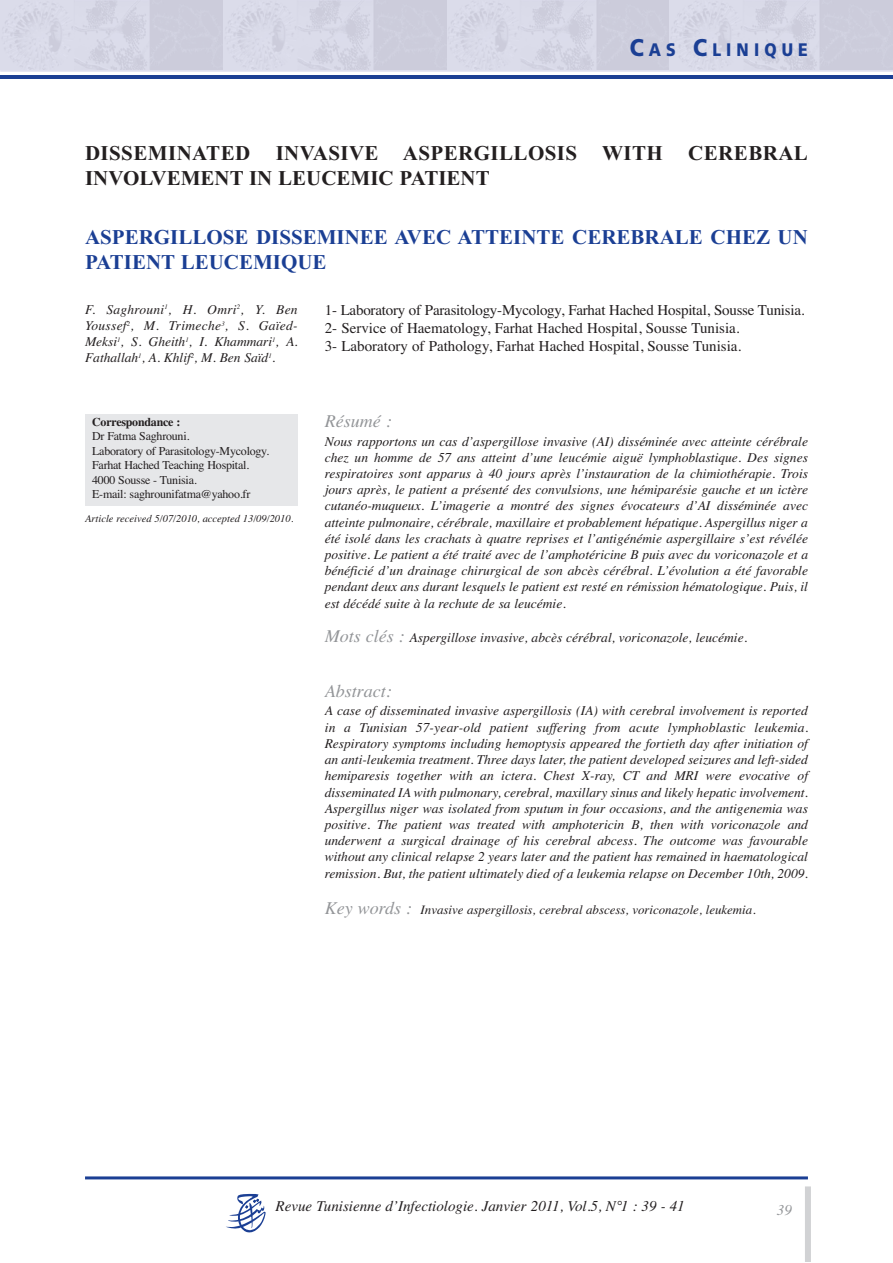
<style>
.page{position:relative;width:893px;height:1263px;background:#fff}
.page>*{position:absolute;margin:0;border:0;box-sizing:border-box;transform-origin:0 0}
.t1{font:700 21px/25.2px "Times New Roman";letter-spacing:.02em;color:#231f20}
.t2{font:700 21px/25.2px "Times New Roman";color:#1b3f94}
.t3{font:900 18.15px "Frutiger";letter-spacing:.325em;color:#1b3f94;scale:.87 1}
.t4{font:italic 18px "Times";color:#939598}
.t5{font:15px/18px "Times";color:#231f20}
.t6{font:italic 15px "Times";color:#231f20}
.t7{font:italic 15px "Times";color:#939598}
.t8{font:italic 13.5px/16.2px "Times";color:#231f20;text-align:justify}
.t9{font:italic 12.9px "Times";color:#231f20}
.t10{font:12px/14.4px "Times";letter-spacing:-.02em;color:#231f20}
.t11{font:italic 10.5px "Times";color:#231f20}
.s1{font-size:24.15px}
.s2{font-weight:700}
.s3{font-size:18px;color:#939598}
</style>
<div class="page">
<svg style="left:0;top:0;width:893px;height:72px;fill:#dddeee"></svg>
<hr style="left:0;top:76px;width:893px;height:3px;background:#1b3f94">
<div style="left:0;top:1px;width:893px;height:69px;background:#d3d4e2"></div>
<hr style="left:85px;top:1176px;width:723px;height:3px;background:#1b3f94">
<div style="left:805px;top:1186px;width:6px;height:76px;background:#d1d2d4"></div>
<svg style="left:226px;top:1194px;width:40px;height:38px"></svg>
<div style="left:85px;top:415px;width:213px;height:91px;background:#e6e7e9"></div>
<p class="t3" style="left:630px;top:42px;width:206px"><span class="s1">C</span>AS <span class="s1">C</span>LINIQUE</p>
<p class="t1" style="left:85px;top:140px;width:724px">DISSEMINATED INVASIVE ASPERGILLOSIS WITH CEREBRAL<br>INVOLVEMENT IN LEUCEMIC PATIENT</p>
<p class="t2" style="left:85px;top:224px;width:724px">ASPERGILLOSE DISSEMINEE AVEC ATTEINTE CEREBRALE CHEZ UN<br>PATIENT LEUCEMIQUE</p>
<p class="t8" style="left:85px;top:301px;width:214px">F. Saghrouni<sup>1</sup>, H. Omri<sup>2</sup>, Y. Ben Youssef<sup>2</sup>, M. Trimeche<sup>3</sup>, S. Gaïed-Meksi<sup>1</sup>, S. Gheith<sup>1</sup>, I. Khammari<sup>1</sup>, A.<br>Fathallah<sup>1</sup>, A. Khlif<sup>2</sup>, M. Ben Saïd<sup>1</sup>.</p>
<p class="t5" style="left:325px;top:301px;width:481px">1- Laboratory of Parasitology-Mycology, Farhat Hached Hospital, Sousse Tunisia.<br>2- Service of Haematology, Farhat Hached Hospital, Sousse Tunisia.<br>3- Laboratory of Pathology, Farhat Hached Hospital, Sousse Tunisia.</p>
<p class="t10" style="left:92px;top:415px;width:179px"><span class="s2">Correspondance :<br></span>Dr Fatma Saghrouni.<br>Laboratory of Parasitology-Mycology.<br>Farhat Hached Teaching Hospital.<br>4000 Sousse - Tunisia.<br>E-mail: saghrounifatma@yahoo.fr</p>
<p class="t11" style="left:85px;top:512px;width:210px">Article received 5/07/2010, accepted 13/09/2010.</p>
<p class="t4" style="left:325px;top:410px;width:68px">Résumé :</p>
<p class="t8" style="left:325px;top:433px;width:485px">Nous rapportons un cas d’aspergillose invasive (AI) disséminée avec atteinte cérébrale chez un homme de 57 ans atteint d’une leucémie aiguë lymphoblastique. Des signes respiratoires sont apparus à 40 jours après l’instauration de la chimiothérapie. Trois jours après, le patient a présenté des convulsions, une hémiparésie gauche et un ictère cutanéo-muqueux. L’imagerie a montré des signes évocateurs d’AI disséminée avec atteinte pulmonaire, cérébrale, maxillaire et probablement hépatique. Aspergillus niger a été isolé dans les crachats à quatre reprises et l’antigénémie aspergillaire s’est révélée positive. Le patient a été traité avec de l’amphotéricine B puis avec du voriconazole et a bénéficié d’un drainage chirurgical de son abcès cérébral. L’évolution a été favorable pendant deux ans durant lesquels le patient est resté en rémission hématologique. Puis, il est décédé suite à la rechute de sa leucémie.</p>
<p class="t8" style="left:325px;top:629px;width:424px"><span class="s3">Mots clés :</span> Aspergillose invasive, abcès cérébral, voriconazole, leucémie.</p>
<p class="t4" style="left:325px;top:680px;width:68px">Abstract:</p>
<p class="t8" style="left:325px;top:703px;width:485px">A case of disseminated invasive aspergillosis (IA) with cerebral involvement is reported in a Tunisian 57-year-old patient suffering from acute lymphoblastic leukemia.<br>Respiratory symptoms including hemoptysis appeared the fortieth day after initiation of an anti-leukemia treatment. Three days later, the patient developed seizures and left-sided hemiparesis together with an ictera. Chest X-ray, CT and MRI were evocative of disseminated IA with pulmonary, cerebral, maxillary sinus and likely hepatic involvement.<br>Aspergillus niger was isolated from sputum in four occasions, and the antigenemia was positive. The patient was treated with amphotericin B, then with voriconazole and underwent a surgical drainage of his cerebral abcess. The outcome was favourable without any clinical relapse 2 years later and the patient has remained in haematological remission. But, the patient ultimately died of a leukemia relapse on December 10th, 2009.</p>
<p class="t9" style="left:325px;top:902px;width:432px"><span class="s3">Key words :</span> Invasive aspergillosis, cerebral abscess, voriconazole, leukemia.</p>
<p class="t6" style="left:276px;top:1197px;width:411px">Revue Tunisienne d’Infectiologie. Janvier 2011, Vol.5, N°1 : 39 - 41</p>
<p class="t7" style="left:777px;top:1201px;width:16px">39</p>
</div>
